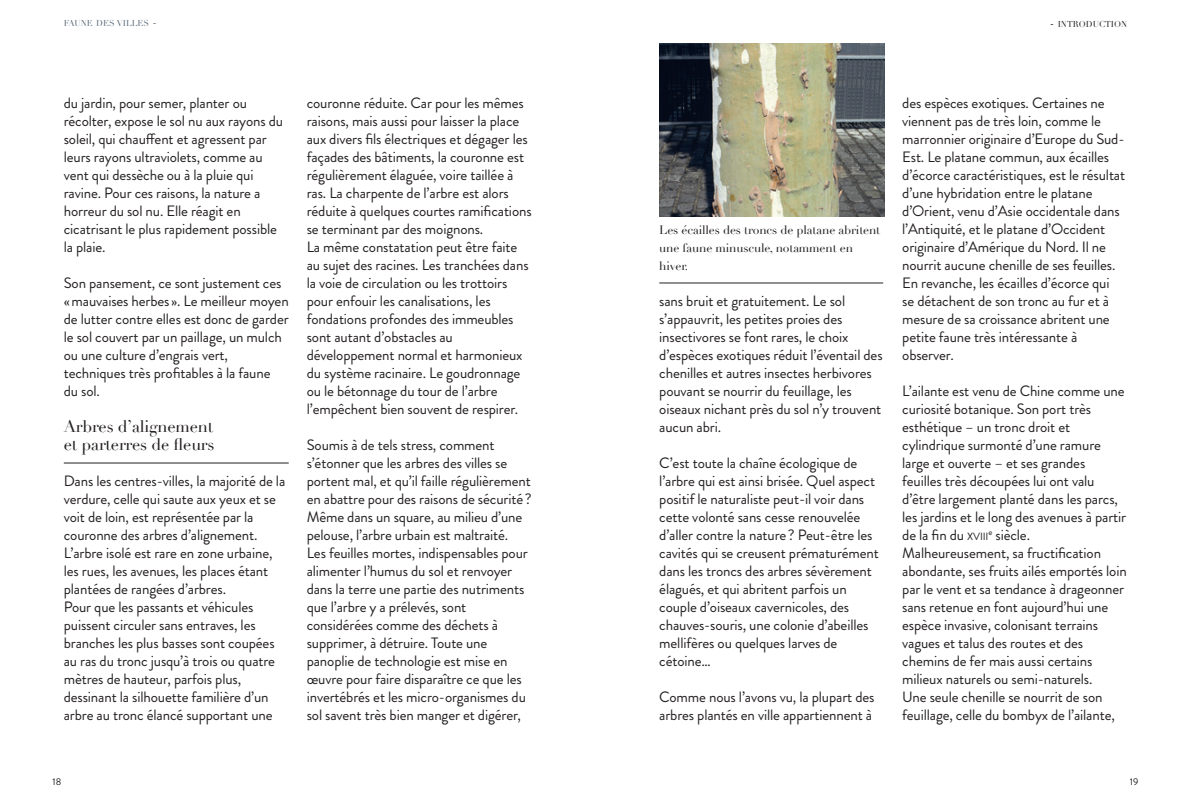
<style>
.page{position:relative;width:1191px;height:808px;background:#fff}
.page>*{position:absolute;margin:0;border:0;box-sizing:border-box;transform-origin:0 0}
.t1{font:16.5px/18px "Didot";letter-spacing:-.01em;color:#231f20}
.t2{font:15px/18px "Brandon Grotesque";letter-spacing:-.01em;color:#231f20}
.t3{font:12px/18px "Didot";letter-spacing:-.01em;color:#231f20}
.t4{font:9.75px "Brandon Grotesque";color:#231f20}
.t5{font:8.4px "Didot";color:#586877}
.t6{font:8.4px "Didot";color:#231f20}
.s1{font-size:12px}
.s2{font-size:10.5px}
</style>
<div class="page">
<hr style="left:64px;top:463px;width:225px;height:1px;background:#231f20">
<img style="left:659px;top:44px;width:225px;height:172px">
<hr style="left:659px;top:283px;width:224px;height:1px;background:#231f20">
<p class="t5" style="left:64px;top:19px;width:95px">FAUNE DES VILLES <span class="s1">-</span></p>
<p class="t6" style="left:1050px;top:19px;width:79px"><span class="s1">-</span> INTRODUCTION</p>
<p class="t2" style="left:64px;top:94px;width:221px">du jardin, pour semer, planter ou récolter, expose le sol nu aux rayons du soleil, qui chaufent et agressent par leurs rayons ultraviolets, comme au vent qui dessèche ou à la pluie qui ravine. Pour ces raisons, la nature a horreur du sol nu. Elle réagit en cicatrisant le plus rapidement possible la plaie.</p>
<p class="t2" style="left:64px;top:274px;width:226px">Son pansement, ce sont justement ces « mauvaises herbes ». Le meilleur moyen de lutter contre elles est donc de garder le sol couvert par un paillage, un mulch ou une culture d’engrais vert, techniques très proitables à la faune<br>du sol.</p>
<p class="t1" style="left:64px;top:419px;width:152px">Arbres d’alignement et parterres de leurs</p>
<p class="t2" style="left:64px;top:472px;width:223px">Dans les centres-villes, la majorité de la verdure, celle qui saute aux yeux et se voit de loin, est représentée par la couronne des arbres d’alignement.<br>L’arbre isolé est rare en zone urbaine, les rues, les avenues, les places étant plantées de rangées d’arbres.<br>Pour que les passants et véhicules puissent circuler sans entraves, les branches les plus basses sont coupées au ras du tronc jusqu’à trois ou quatre mètres de hauteur, parfois plus, dessinant la silhouette familière d’un arbre au tronc élancé supportant une</p>
<p class="t2" style="left:307px;top:94px;width:226px">couronne réduite. Car pour les mêmes raisons, mais aussi pour laisser la place aux divers ils électriques et dégager les façades des bâtiments, la couronne est régulièrement élaguée, voire taillée à ras. La charpente de l’arbre est alors réduite à quelques courtes ramiications se terminant par des moignons.<br>La même constatation peut être faite au sujet des racines. Les tranchées dans la voie de circulation ou les trottoirs pour enfouir les canalisations, les fondations profondes des immeubles sont autant d’obstacles au développement normal et harmonieux du système racinaire. Le goudronnage ou le bétonnage du tour de l’arbre l’empêchent bien souvent de respirer.</p>
<p class="t2" style="left:307px;top:436px;width:226px">Soumis à de tels stress, comment s’étonner que les arbres des villes se portent mal, et qu’il faille régulièrement en abattre pour des raisons de sécurité ?<br>Même dans un square, au milieu d’une pelouse, l’arbre urbain est maltraité.<br>Les feuilles mortes, indispensables pour alimenter l’humus du sol et renvoyer dans la terre une partie des nutriments que l’arbre y a prélevés, sont considérées comme des déchets à supprimer, à détruire. Toute une panoplie de technologie est mise en œuvre pour faire disparaître ce que les invertébrés et les micro-organismes du sol savent très bien manger et digérer,</p>
<p class="t3" style="left:659px;top:222px;width:222px">Les écailles des troncs de platane abritent une faune minuscule, notamment en hiver.</p>
<p class="t2" style="left:659px;top:292px;width:225px">sans bruit et gratuitement. Le sol s’appauvrit, les petites proies des insectivores se font rares, le choix d’espèces exotiques réduit l’éventail des chenilles et autres insectes herbivores pouvant se nourrir du feuillage, les oiseaux nichant près du sol n’y trouvent aucun abri.</p>
<p class="t2" style="left:659px;top:454px;width:221px">C’est toute la chaîne écologique de l’arbre qui est ainsi brisée. Quel aspect positif le naturaliste peut-il voir dans cette volonté sans cesse renouvelée d’aller contre la nature ? Peut-être les cavités qui se creusent prématurément dans les troncs des arbres sévèrement élagués, et qui abritent parfois un couple d’oiseaux cavernicoles, des chauves-souris, une colonie d’abeilles mellifères ou quelques larves de cétoine…</p>
<p class="t2" style="left:659px;top:688px;width:217px">Comme nous l’avons vu, la plupart des arbres plantés en ville appartiennent à</p>
<p class="t2" style="left:902px;top:94px;width:224px">des espèces exotiques. Certaines ne viennent pas de très loin, comme le marronnier originaire d’Europe du Sud-Est. Le platane commun, aux écailles d’écorce caractéristiques, est le résultat d’une hybridation entre le platane d’Orient, venu d’Asie occidentale dans l’Antiquité, et le platane d’Occident originaire d’Amérique du Nord. Il ne nourrit aucune chenille de ses feuilles.<br>En revanche, les écailles d’écorce qui se détachent de son tronc au fur et à mesure de sa croissance abritent une petite faune très intéressante à observer.</p>
<p class="t2" style="left:902px;top:382px;width:226px">L’ailante est venu de Chine comme une curiosité botanique. Son port très esthétique – un tronc droit et cylindrique surmonté d’une ramure large et ouverte – et ses grandes feuilles très découpées lui ont valu d’être largement planté dans les parcs, les jardins et le long des avenues à partir de la in du <span class="s2">XVIII</span><sup>e</sup> siècle.<br>Malheureusement, sa fructiication abondante, ses fruits ailés emportés loin par le vent et sa tendance à drageonner sans retenue en font aujourd’hui une espèce invasive, colonisant terrains vagues et talus des routes et des chemins de fer mais aussi certains milieux naturels ou semi-naturels.<br>Une seule chenille se nourrit de son feuillage, celle du bombyx de l’ailante,</p>
<p class="t4" style="left:53px;top:776px;width:10px">18</p>
<p class="t4" style="left:1129px;top:776px;width:10px">19</p>
</div>
